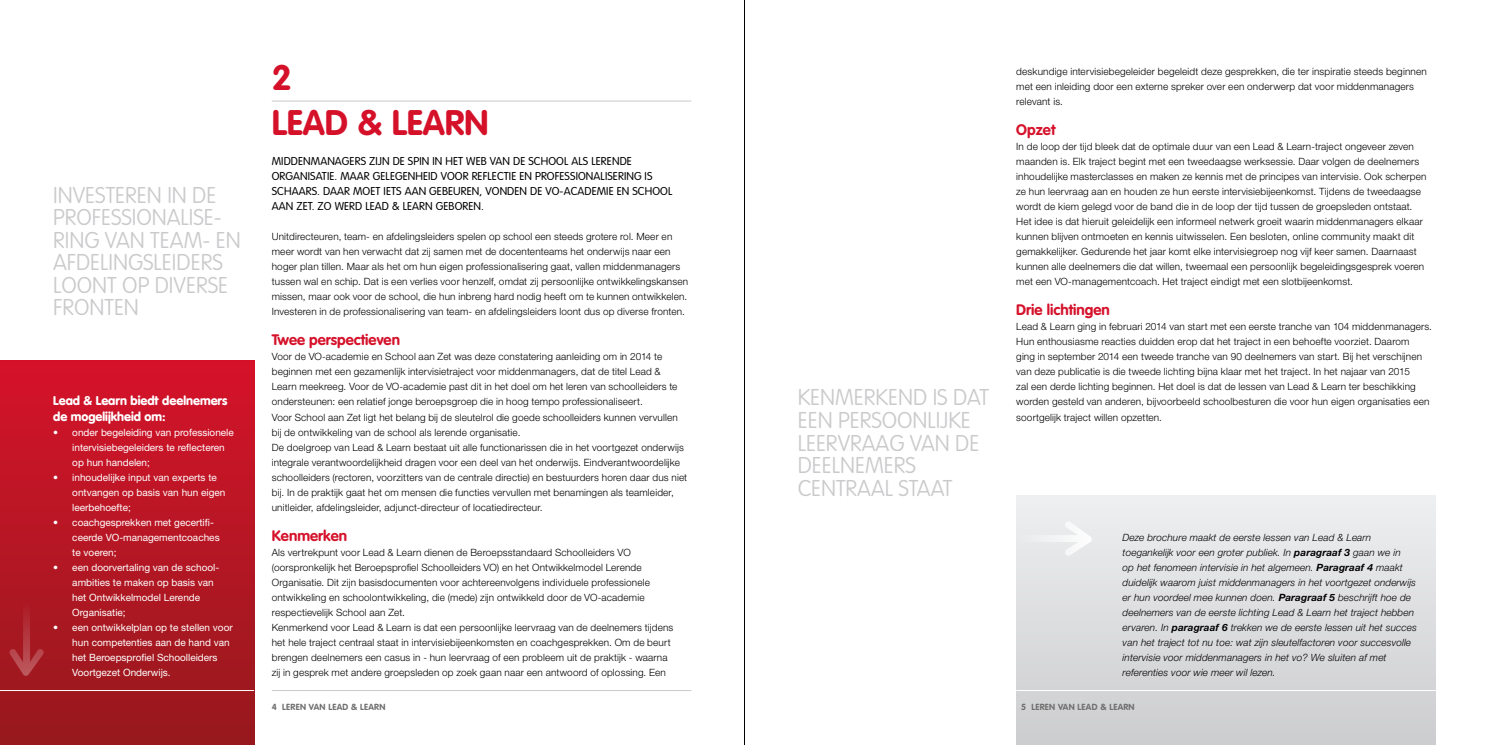
<style>
.page{position:relative;width:1489px;height:745px;background:#fff}
.page>*{position:absolute;margin:0;border:0;box-sizing:border-box;transform-origin:0 0}
.t1{font:700 35px/45px "VAG Rounded";color:#d5112a}
.t2{font:100 22.5px/22.5px "VAG Rounded";color:#cacacc}
.t3{font:700 15px "VAG Rounded";color:#d5112a}
.t4{font:900 12.5px/15px "VAG Rounded";color:#fff}
.t5{font:300 11.25px/15px "VAG Rounded";letter-spacing:.01em;color:#000}
.t6{font:300 10px/15px "Helvetica Neue";letter-spacing:.015em;color:#000}
.t7{font:italic 300 10px/15px "Helvetica Neue";letter-spacing:.01em;color:#000}
.t8{font:10px/15px "Helvetica Neue";color:#fff}
.t9{font:700 8.75px "VAG Rounded";letter-spacing:.03em;color:#706f6f}
.s1{font-weight:700}
</style>
<div class="page">
<hr style="left:272px;top:689px;width:419px;height:1px;background:#cacacc">
<div style="left:1016px;top:495px;width:419px;height:249px;background:linear-gradient(to bottom,#eeeff1,#cccdcf)"></div>
<hr style="left:1016px;top:689px;width:419px;height:1px;background:#fff">
<hr style="left:272px;top:101px;width:419px;height:1px;background:#cacacc">
<div style="left:0;top:360px;width:254px;height:384px;background:linear-gradient(to bottom,#d41129,#971d20)"></div>
<svg style="left:9px;top:600px;width:35px;height:75px;background:#ab232b"></svg>
<svg style="left:1016px;top:520px;width:75px;height:35px"></svg>
<hr style="left:0;top:689px;width:254px;height:1px;background:#fff">
<hr style="left:744px;top:0;width:1px;height:744px;background:#000">
<h2 class="t2" style="left:53px;top:183px;width:189px">INVESTEREN IN DE<br>PROFESSIONALISE-<br>RING VAN TEAM- EN<br>AFDELINGSLEIDERS<br>LOONT OP DIVERSE<br>FRONTEN</h2>
<p class="t4" style="left:53px;top:393px;width:176px">Lead &amp; Learn biedt deelnemers de mogelijkheid om:</p>
<p class="t8" style="left:72px;top:424px;width:163px;text-indent:-19px">• onder begeleiding van professionele intervisiebegeleiders te reflecteren op hun handelen;</p>
<p class="t8" style="left:72px;top:469px;width:155px;text-indent:-19px">• inhoudelijke input van experts te ontvangen op basis van hun eigen leerbehoefte;</p>
<p class="t8" style="left:72px;top:514px;width:149px;text-indent:-19px">• coachgesprekken met gecertifi&shy;ceerde VO-managementcoaches te voeren;</p>
<p class="t8" style="left:72px;top:559px;width:148px;text-indent:-19px">• een doorvertaling van de school&shy;ambities te maken op basis van het Ontwikkelmodel Lerende<br>Organisatie;</p>
<p class="t8" style="left:72px;top:619px;width:162px;text-indent:-19px">• een ontwikkelplan op te stellen voor hun competenties aan de hand van het Beroepsprofiel Schoolleiders<br>Voortgezet Onderwijs.</p>
<h1 class="t1" style="left:272px;top:55px;width:218px">2<br>LEAD &amp; LEARN</h1>
<p class="t5" style="left:272px;top:154px;width:402px">MIDDENMANAGERS ZIJN DE SPIN IN HET WEB VAN DE SCHOOL ALS LERENDE ORGANISATIE. MAAR GELEGENHEID VOOR REFLECTIE EN PROFESSIONALISERING IS SCHAARS. DAAR MOET IETS AAN GEBEUREN, VONDEN DE VO-ACADEMIE EN SCHOOL AAN ZET. ZO WERD LEAD &amp; LEARN GEBOREN.</p>
<p class="t6" style="left:272px;top:229px;width:418px">Unitdirecteuren, team- en afdelingsleiders spelen op school een steeds grotere rol. Meer en meer wordt van hen verwacht dat zij samen met de docententeams het onderwijs naar een hoger plan tillen. Maar als het om hun eigen professionalisering gaat, vallen middenmanagers tussen wal en schip. Dat is een verlies voor henzelf, omdat zij persoonlijke ontwikkelingskansen missen, maar ook voor de school, die hun inbreng hard nodig heeft om te kunnen ontwikkelen.<br>Investeren in de professionalisering van team- en afdelingsleiders loont dus op diverse fronten.</p>
<h3 class="t3" style="left:272px;top:331px;width:130px">Twee perspectieven</h3>
<p class="t6" style="left:272px;top:349px;width:417px">Voor de VO-academie en School aan Zet was deze constatering aanleiding om in 2014 te beginnen met een gezamenlijk intervisietraject voor middenmanagers, dat de titel Lead &amp; Learn meekreeg. Voor de VO-academie past dit in het doel om het leren van schoolleiders te ondersteunen: een relatief jonge beroepsgroep die in hoog tempo professionaliseert.<br>Voor School aan Zet ligt het belang bij de sleutelrol die goede schoolleiders kunnen vervullen bij de ontwikkeling van de school als lerende organisatie.<br>De doelgroep van Lead &amp; Learn bestaat uit alle functionarissen die in het voortgezet onderwijs integrale verantwoordelijkheid dragen voor een deel van het onderwijs. Eindverantwoordelijke schoolleiders (rectoren, voorzitters van de centrale directie) en bestuurders horen daar dus niet bij. In de praktijk gaat het om mensen die functies vervullen met benamingen als teamleider, unitleider, afdelingsleider, adjunct-directeur of locatiedirecteur.</p>
<h3 class="t3" style="left:272px;top:526px;width:77px">Kenmerken</h3>
<p class="t6" style="left:272px;top:544px;width:403px">Als vertrekpunt voor Lead &amp; Learn dienen de Beroepsstandaard Schoolleiders VO (oorspronkelijk het Beroepsprofiel Schoolleiders VO) en het Ontwikkelmodel Lerende Organisatie. Dit zijn basisdocumenten voor achtereenvolgens individuele professionele ontwikkeling en schoolontwikkeling, die (mede) zijn ontwikkeld door de VO-academie respectievelijk School aan Zet.<br>Kenmerkend voor Lead &amp; Learn is dat een persoonlijke leervraag van de deelnemers tijdens het hele traject centraal staat in intervisiebijeenkomsten en coachgesprekken. Om de beurt brengen deelnemers een casus in - hun leervraag of een probleem uit de praktijk - waarna zij in gesprek met andere groepsleden op zoek gaan naar een antwoord of oplossing. Een</p>
<p class="t9" style="left:272px;top:701px;width:115px">4 LEREN VAN LEAD &amp; LEARN</p>
<h2 class="t2" style="left:797px;top:386px;width:193px">KENMERKEND IS DAT<br>EEN PERSOONLIJKE<br>LEERVRAAG VAN DE<br>DEELNEMERS<br>CENTRAAL STAAT</h2>
<p class="t6" style="left:1016px;top:64px;width:412px">deskundige intervisiebegeleider begeleidt deze gesprekken, die ter inspiratie steeds beginnen met een inleiding door een externe spreker over een onderwerp dat voor middenmanagers relevant is.</p>
<h3 class="t3" style="left:1016px;top:121px;width:41px">Opzet</h3>
<p class="t6" style="left:1016px;top:139px;width:412px">In de loop der tijd bleek dat de optimale duur van een Lead &amp; Learn-traject ongeveer zeven maanden is. Elk traject begint met een tweedaagse werksessie. Daar volgen de deelnemers inhoudelijke masterclasses en maken ze kennis met de principes van intervisie. Ook scherpen ze hun leervraag aan en houden ze hun eerste intervisiebijeenkomst. Tijdens de tweedaagse wordt de kiem gelegd voor de band die in de loop der tijd tussen de groepsleden ontstaat.<br>Het idee is dat hieruit geleidelijk een informeel netwerk groeit waarin middenmanagers elkaar kunnen blijven ontmoeten en kennis uitwisselen. Een besloten, online community maakt dit gemakkelijker. Gedurende het jaar komt elke intervisiegroep nog vijf keer samen. Daarnaast kunnen alle deelnemers die dat willen, tweemaal een persoonlijk begeleidingsgesprek voeren met een VO-managementcoach. Het traject eindigt met een slotbijeenkomst.</p>
<h3 class="t3" style="left:1016px;top:301px;width:95px">Drie lichtingen</h3>
<p class="t6" style="left:1016px;top:319px;width:417px">Lead &amp; Learn ging in februari 2014 van start met een eerste tranche van 104 middenmanagers.<br>Hun enthousiasme reacties duidden erop dat het traject in een behoefte voorziet. Daarom<br>ging in september 2014 een tweede tranche van 90 deelnemers van start. Bij het verschijnen van deze publicatie is die tweede lichting bijna klaar met het traject. In het najaar van 2015<br>zal een derde lichting beginnen. Het doel is dat de lessen van Lead &amp; Learn ter beschikking worden gesteld van anderen, bijvoorbeeld schoolbesturen die voor hun eigen organisaties een soortgelijk traject willen opzetten.</p>
<p class="t7" style="left:1122px;top:529px;width:296px">Deze brochure maakt de eerste lessen van Lead &amp; Learn toegankelijk voor een groter publiek. In <span class="s1">paragraaf 3</span> gaan we in<br>op het fenomeen intervisie in het algemeen. <span class="s1">Paragraaf 4</span> maakt duidelijk waarom juist middenmanagers in het voortgezet onderwijs er hun voordeel mee kunnen doen. <span class="s1">Paragraaf 5</span> beschrijft hoe de deelnemers van de eerste lichting Lead &amp; Learn het traject hebben ervaren. In <span class="s1">paragraaf 6</span> trekken we de eerste lessen uit het succes van het traject tot nu toe: wat zijn sleutelfactoren voor succesvolle intervisie voor middenmanagers in het vo? We sluiten af met referenties voor wie meer wil lezen.</p>
<p class="t9" style="left:1020px;top:701px;width:115px">5 LEREN VAN LEAD &amp; LEARN</p>
</div>
